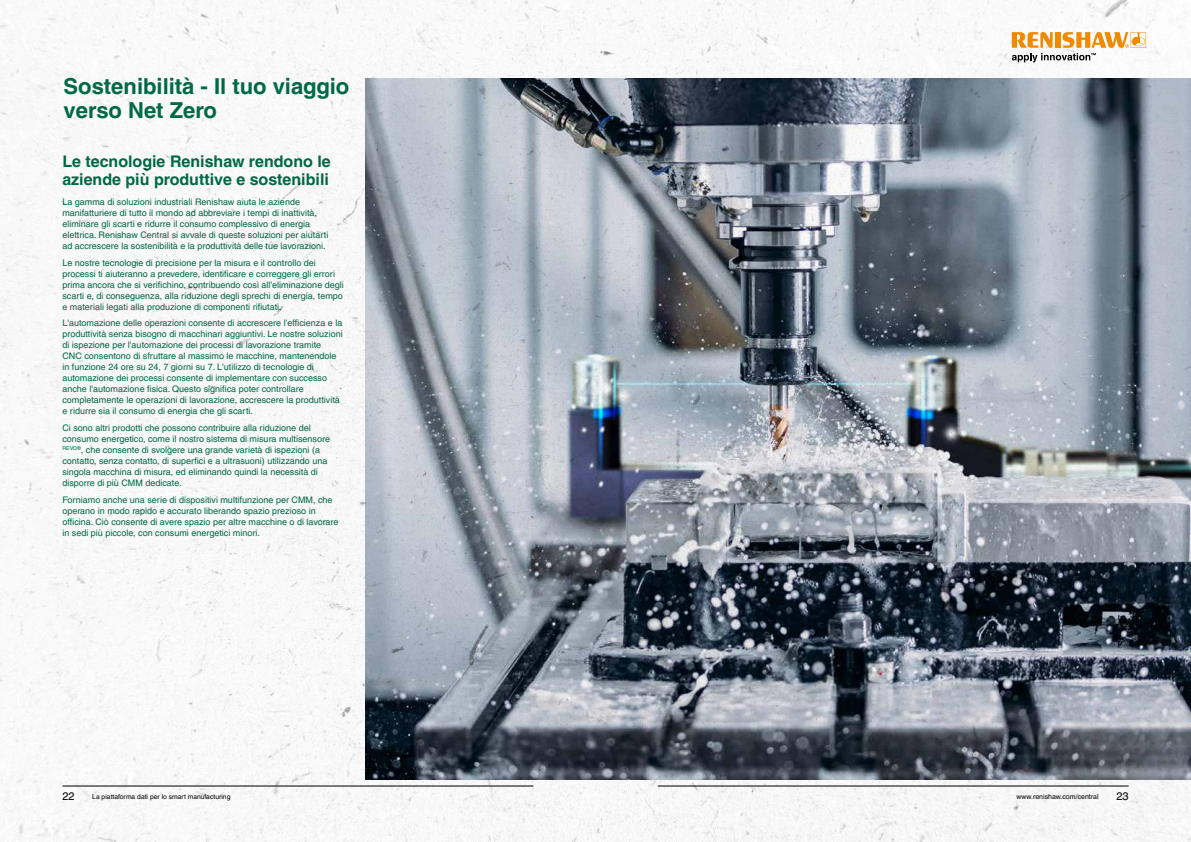
<style>
.page{position:relative;width:1191px;height:842px;background:#fff}
.page>*{position:absolute;margin:0;border:0;box-sizing:border-box;transform-origin:0 0}
.t1{font:700 22px/24px "Helvetica LT Pro";color:#006c47}
.t2{font:700 16px/18px "Helvetica LT Pro";color:#006c47}
.t3{font:11px "Helvetica LT Pro";color:#000}
.t4{font:9px/11px "Helvetica LT Pro";color:#006c47}
.t5{font:7px "Helvetica LT Pro";color:#000}
.t6{font:6.8px "Helvetica LT Pro";color:#000}
</style>
<div class="page">
<img style="left:0;top:0;width:1191px;height:842px">
<svg style="left:1011px;top:32px;width:135px;height:30px"></svg>
<h1 class="t1" style="left:64px;top:74px;width:287px">Sostenibilità - Il tuo viaggio verso Net Zero</h1>
<h2 class="t2" style="left:62px;top:153px;width:270px">Le tecnologie Renishaw rendono le aziende più produttive e sostenibili</h2>
<p class="t4" style="left:62px;top:196px;width:267px">La gamma di soluzioni industriali Renishaw aiuta le aziende manifatturiere di tutto il mondo ad abbreviare i tempi di inattività, eliminare gli scarti e ridurre il consumo complessivo di energia elettrica. Renishaw Central si avvale di queste soluzioni per aiutarti ad accrescere la sostenibilità e la produttività delle tue lavorazioni.</p>
<p class="t4" style="left:62px;top:257px;width:283px">Le nostre tecnologie di precisione per la misura e il controllo dei processi ti aiuteranno a prevedere, identificare e correggere gli errori prima ancora che si verifichino, contribuendo così all'eliminazione degli scarti e, di conseguenza, alla riduzione degli sprechi di energia, tempo e materiali legati alla produzione di componenti rifiutati.</p>
<p class="t4" style="left:62px;top:318px;width:282px">L'automazione delle operazioni consente di accrescere l'efficienza e la produttività senza bisogno di macchinari aggiuntivi. Le nostre soluzioni di ispezione per l'automazione dei processi di lavorazione tramite CNC consentono di sfruttare al massimo le macchine, mantenendole in funzione 24 ore su 24, 7 giorni su 7. L'utilizzo di tecnologie di automazione dei processi consente di implementare con successo anche l'automazione fisica. Questo significa poter controllare completamente le operazioni di lavorazione, accrescere la produttività e ridurre sia il consumo di energia che gli scarti.</p>
<p class="t4" style="left:62px;top:422px;width:269px">Ci sono altri prodotti che possono contribuire alla riduzione del consumo energetico, come il nostro sistema di misura multisensore <sup>REVO®</sup>, che consente di svolgere una grande varietà di ispezioni (a contatto, senza contatto, di superfici e a ultrasuoni) utilizzando una singola macchina di misura, ed eliminando quindi la necessità di disporre di più CMM dedicate.</p>
<p class="t4" style="left:62px;top:494px;width:278px">Forniamo anche una serie di dispositivi multifunzione per CMM, che operano in modo rapido e accurato liberando spazio prezioso in officina. Ciò consente di avere spazio per altre macchine o di lavorare in sedi più piccole, con consumi energetici minori.</p>
<p class="t3" style="left:62px;top:790px;width:14px">22</p>
<p class="t6" style="left:92px;top:792px;width:140px">La piattaforma dati per lo smart manufacturing</p>
<p class="t5" style="left:1016px;top:792px;width:84px">www.renishaw.com/central</p>
<p class="t3" style="left:1116px;top:790px;width:14px">23</p>
</div>
